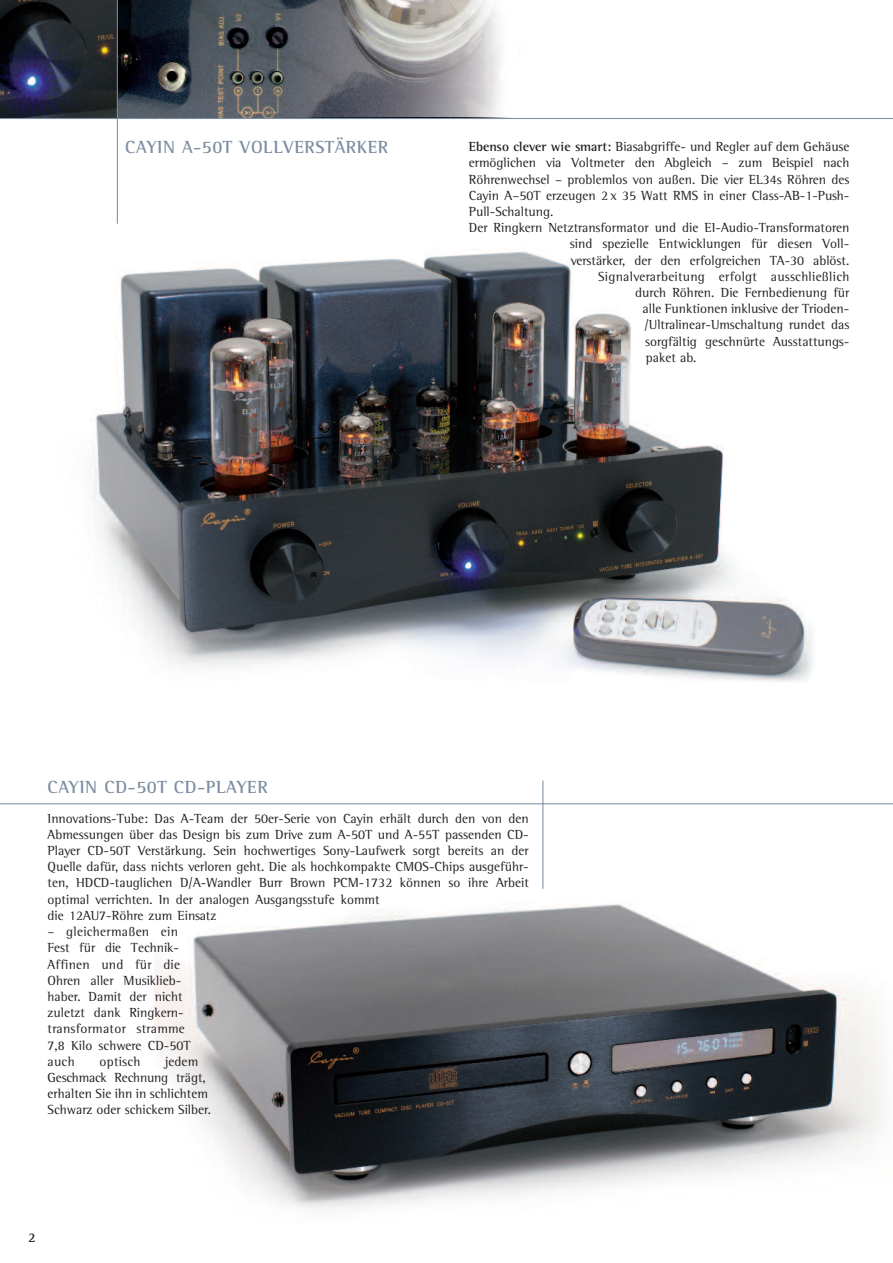
<style>
.page{position:relative;width:893px;height:1263px;background:#fff}
.page>*{position:absolute;margin:0;border:0;box-sizing:border-box;transform-origin:0 0}
.t1{font:700 18px "Rotis Semi Serif";letter-spacing:.03em;color:#7c8da1}
.t2{font:13.5px/16.2px "Rotis Semi Serif";color:#231f20}
.t3{font:13.5px "Rotis Semi Serif";letter-spacing:.02em;color:#231f20}
.t4{font:700 13.5px "Rotis Semi Serif";color:#231f20}
.s1{font-weight:700}
</style>
<div class="page">
<img style="left:118px;top:0;width:394px;height:118px">
<img style="left:91px;top:179px;width:722px;height:503px">
<img style="left:155px;top:833px;width:727px;height:377px">
<svg style="left:0;top:0;width:117px;height:118px;background:#232634"></svg>
<hr style="left:0;top:803px;width:893px;height:1px;background:#7c8da1">
<hr style="left:117px;top:0;width:1px;height:224px;background:#7c8da1">
<img style="left:276px;top:0;width:236px;height:117px">
<hr style="left:542px;top:780px;width:1px;height:109px;background:#7c8da1">
<hr style="left:0;top:118px;width:893px;height:1px;background:#7c8da1">
<h1 class="t1" style="left:125px;top:141px;width:264px">CAYIN A-50T VOLLVERSTÄRKER</h1>
<p class="t2" style="left:469px;top:140px;width:382px"><span class="s1">Ebenso clever wie smart:</span> Biasabgriffe- und Regler auf dem Gehäuse</p>
<p class="t2" style="left:469px;top:156px;width:382px">ermöglichen via Voltmeter den Abgleich – zum Beispiel nach</p>
<p class="t2" style="left:469px;top:172px;width:382px">Röhrenwechsel – problemlos von außen. Die vier EL34s Röhren des</p>
<p class="t2" style="left:469px;top:189px;width:382px">Cayin A–50T erzeugen 2 x 35 Watt RMS in einer Class-AB-1-Push-</p>
<p class="t2" style="left:469px;top:205px;width:86px">Pull-Schaltung.</p>
<p class="t2" style="left:469px;top:221px;width:382px">Der Ringkern Netztransformator und die EI-Audio-Transformatoren</p>
<p class="t2" style="left:570px;top:237px;width:281px">sind spezielle Entwicklungen für diesen Voll-</p>
<p class="t2" style="left:571px;top:253px;width:280px">verstärker, der den erfolgreichen TA-30 ablöst.</p>
<p class="t3" style="left:598px;top:272px;width:253px">Signalverarbeitung erfolgt ausschließlich</p>
<p class="t2" style="left:635px;top:286px;width:216px">durch Röhren. Die Fernbedienung für</p>
<p class="t2" style="left:643px;top:302px;width:208px">alle Funktionen inklusive der Trioden-</p>
<p class="t2" style="left:644px;top:318px;width:206px">/Ultralinear-Umschaltung rundet das</p>
<p class="t2" style="left:645px;top:334px;width:206px">sorgfältig geschnürte Ausstattungs-</p>
<p class="t2" style="left:646px;top:351px;width:52px">paket ab.</p>
<h1 class="t1" style="left:48px;top:781px;width:222px">CAYIN CD-50T CD-PLAYER</h1>
<p class="t2" style="left:48px;top:811px;width:483px">Innovations-Tube: Das A-Team der 50er-Serie von Cayin erhält durch den von den Abmessungen über das Design bis zum Drive zum A-50T und A-55T passenden CD-Player CD-50T Verstärkung. Sein hochwertiges Sony-Laufwerk sorgt bereits an der Quelle dafür, dass nichts verloren geht. Die als hochkompakte CMOS-Chips ausgeführ&shy;ten, HDCD-tauglichen D/A-Wandler Burr Brown PCM-1732 können so ihre Arbeit optimal verrichten. In der analogen Ausgangsstufe kommt<br>die 12AU7-Röhre zum Einsatz</p>
<p class="t2" style="left:48px;top:925px;width:145px">– gleichermaßen ein<br>Fest für die Technik-<br>Affinen und für die<br>Ohren aller Musiklieb&shy;haber. Damit der nicht zuletzt dank Ringkern&shy;transformator stramme<br>7,8 Kilo schwere CD-50T auch</p>
<p class="t2" style="left:48px;top:1054px;width:165px;text-indent:118px">jedem<br>Geschmack Rechnung trägt, erhalten Sie ihn in schlichtem<br>Schwarz oder schickem Silber.</p>
<p class="t3" style="left:99px;top:1056px;width:42px">optisch</p>
<p class="t4" style="left:28px;top:1233px;width:9px">2</p>
</div>
